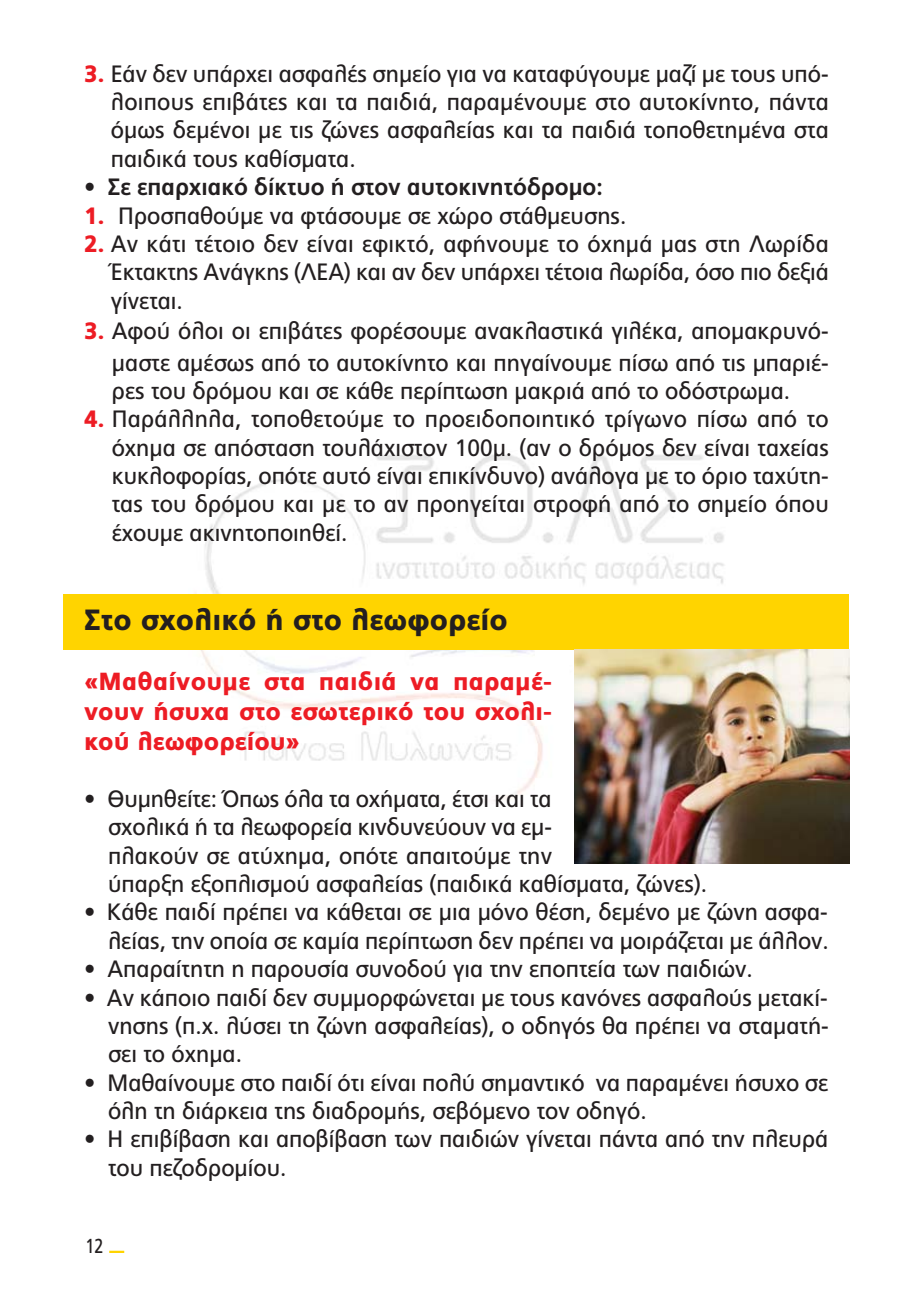
<style>
.page{position:relative;width:913px;height:1302px;background:#fff}
.page>*{position:absolute;margin:0;border:0;box-sizing:border-box;transform-origin:0 0}
.t1{font:900 29.25px "PF Catalog";color:#231f20;scale:.96 1}
.t2{font:900 24.75px/29.7px "PF Catalog";color:#ed1c24;text-align:justify;scale:.96 1}
.t3{font:23.62px/28.3px "PF Catalog";color:#231f20;text-align:justify;scale:.96 1}
.t4{font:700 23.62px "PF Catalog";color:#231f20;scale:.96 1}
.t5{font:20.25px "PF Catalog";color:#231f20;scale:.8 1}
.s1{font-weight:900;color:#ed1c24}
.s2{font-weight:700}
</style>
<div class="page">
<img style="left:188px;top:454px;width:536px;height:347px">
<div style="left:64px;top:594px;width:784px;height:55px;background:#ffd400"></div>
<svg style="left:109px;top:1250px;width:15px;height:2px"></svg>
<img style="left:574px;top:649px;width:274px;height:214px">
<p class="t3" style="left:111px;top:59px;width:749px;text-indent:-27px"><span class="s1">3.</span> Εάν δεν υπάρχει ασφαλές σημείο για να καταφύγουμε μαζί με τους υπό&shy;λοιπους επιβάτες και τα παιδιά, παραμένουμε στο αυτοκίνητο, πάντα όμως δεμένοι με τις ζώνες ασφαλείας και τα παιδιά τοποθετημένα στα παιδικά τους καθίσματα.</p>
<p class="t4" style="left:84px;top:173px;width:541px">• Σε επαρχιακό δίκτυο ή στον αυτοκινητόδρομο:</p>
<p class="t3" style="left:84px;top:201px;width:566px"><span class="s1">1.</span> Προσπαθούμε να φτάσουμε σε χώρο στάθμευσης.</p>
<p class="t3" style="left:111px;top:229px;width:749px;text-indent:-27px"><span class="s1">2.</span> Αν κάτι τέτοιο δεν είναι εφικτό, αφήνουμε το όχημά μας στη Λωρίδα Έκτακτης Ανάγκης (ΛΕΑ) και αν δεν υπάρχει τέτοια λωρίδα, όσο πιο δεξιά γίνεται.</p>
<p class="t3" style="left:84px;top:315px;width:776px;line-height:31.3px;text-align:right"><span class="s1">3.</span> Αφού όλοι οι επιβάτες φορέσουμε ανακλαστικά γιλέκα, απομακρυνό&shy;μαστε αμέσως από το αυτοκίνητο και πηγαίνουμε πίσω από τις μπαριέ-</p>
<p class="t3" style="left:112px;top:376px;width:707px">ρες του δρόμου και σε κάθε περίπτωση μακριά από το οδόστρωμα.</p>
<p class="t3" style="left:112px;top:405px;width:748px;text-indent:-28px"><span class="s1">4.</span> Παράλληλα, τοποθετούμε το προειδοποιητικό τρίγωνο πίσω από το όχημα σε απόσταση τουλάχιστον 100μ. (αν ο δρόμος δεν είναι ταχείας κυκλοφορίας, οπότε αυτό είναι επικίνδυνο) ανάλογα με το όριο ταχύτη&shy;τας του δρόμου και με το αν προηγείται στροφή από το σημείο όπου έχουμε ακινητοποιηθεί.</p>
<p class="t1" style="left:84px;top:603px;width:442px">Στο σχολικό ή στο λεωφορείο</p>
<p class="t2" style="left:84px;top:666px;width:488px">«Μαθαίνουμε στα παιδιά να παραμέ&shy;νουν ήσυχα στο εσωτερικό του σχολι&shy;κού λεωφορείου»</p>
<p class="t3" style="left:108px;top:784px;width:625px;text-align:left;text-indent:-24px"><span class="s2">•</span> Θυμηθείτε: Όπως όλα τα οχήματα, έτσι και τα<br>σχολικά ή τα λεωφορεία κινδυνεύουν να εμ-<br>πλακούν σε ατύχημα, οπότε απαιτούμε την<br>ύπαρξη εξοπλισμού ασφαλείας (παιδικά καθίσματα, ζώνες).</p>
<p class="t3" style="left:84px;top:897px;width:776px;text-align:right"><span class="s2">•</span> Κάθε παιδί πρέπει να κάθεται σε μια μόνο θέση, δεμένο με ζώνη ασφα&shy;λείας, την οποία σε καμία περίπτωση δεν πρέπει να μοιράζεται με άλλον.</p>
<p class="t3" style="left:84px;top:954px;width:697px"><span class="s2">•</span> Απαραίτητη η παρουσία συνοδού για την εποπτεία των παιδιών.</p>
<p class="t3" style="left:108px;top:983px;width:752px;text-indent:-24px"><span class="s2">•</span> Αν κάποιο παιδί δεν συμμορφώνεται με τους κανόνες ασφαλούς μετακί&shy;νησης (π.χ. λύσει τη ζώνη ασφαλείας), ο οδηγός θα πρέπει να σταματή&shy;σει το όχημα.</p>
<p class="t3" style="left:108px;top:1068px;width:751px;text-indent:-24px"><span class="s2">•</span> Μαθαίνουμε στο παιδί ότι είναι πολύ σημαντικό να παραμένει ήσυχο σε όλη τη διάρκεια της διαδρομής, σεβόμενο τον οδηγό.</p>
<p class="t3" style="left:108px;top:1124px;width:751px;text-indent:-24px"><span class="s2">•</span> Η επιβίβαση και αποβίβαση των παιδιών γίνεται πάντα από την πλευρά του πεζοδρομίου.</p>
<p class="t5" style="left:85px;top:1234px;width:24px">12</p>
</div>
